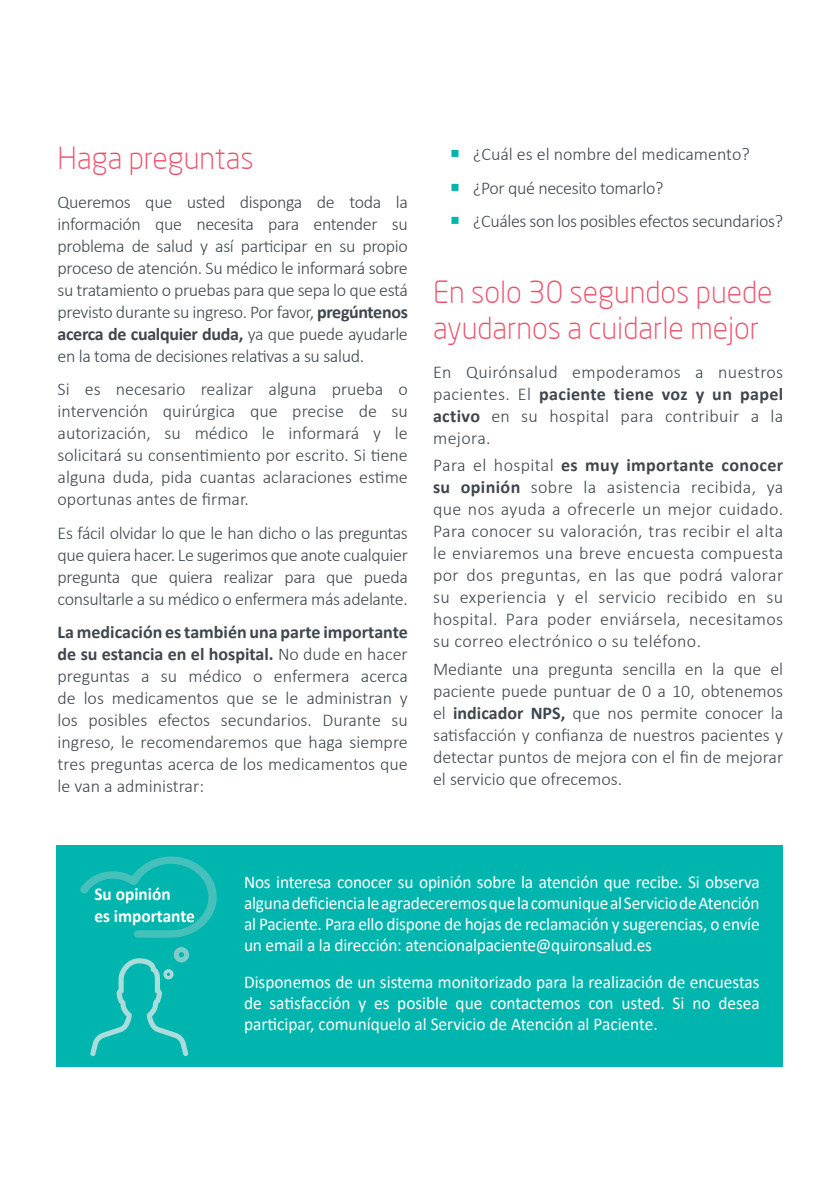
<style>
.page{position:relative;width:840px;height:1191px;background:#fff}
.page>*{position:absolute;margin:0;border:0;box-sizing:border-box;transform-origin:0 0}
.t1{font:300 30px/36px "Neo Sans";color:#ef5069}
.t2{font:300 18px/22px "Calibri";color:#3f464d;text-align:justify}
.t3{font:18px/21px "Calibri";letter-spacing:-.01em;color:#fff;text-align:justify;scale:.96 1}
.t4{font:300 18px "Calibri";letter-spacing:-.02em;color:#3f464d}
.t5{font:700 18px/21.6px "Calibri";color:#fff;scale:.96 1}
.s1{font-weight:700}
.s2{color:#00b5ae}
</style>
<div class="page">
<div style="left:57px;top:845px;width:725px;height:221px;background:#00b5ae"></div>
<svg style="left:80px;top:856px;width:137px;height:81px"></svg>
<svg style="left:90px;top:947px;width:99px;height:109px"></svg>
<p class="t1" style="left:58px;top:140px;width:197px">Haga preguntas</p>
<p class="t2" style="left:58px;top:191px;width:351px">Queremos que usted disponga de toda la información que necesita para entender su problema de salud y así participar en su propio proceso de atención. Su médico le informará sobre su tratamiento o pruebas para que sepa lo que está previsto durante su ingreso. Por favor, <span class="s1">pregúntenos acerca de cualquier duda,</span> ya que puede ayudarle en la toma de decisiones relativas a su salud.</p>
<p class="t2" style="left:58px;top:378px;width:351px">Si es necesario realizar alguna prueba o intervención quirúrgica que precise de su autorización, su médico le informará y le solicitará su consentimiento por escrito. Si tiene alguna duda, pida cuantas aclaraciones estime oportunas antes de firmar.</p>
<p class="t2" style="left:58px;top:521px;width:351px">Es fácil olvidar lo que le han dicho o las preguntas que quiera hacer. Le sugerimos que anote cualquier pregunta que quiera realizar para que pueda consultarle a su médico o enfermera más adelante.</p>
<p class="t2" style="left:58px;top:621px;width:351px"><span class="s1">La medicación es también una parte importante de su estancia en el hospital.</span> No dude en hacer preguntas a su médico o enfermera acerca de los medicamentos que se le administran y los posibles efectos secundarios. Durante su ingreso, le recomendaremos que haga siempre tres preguntas acerca de los medicamentos que le van a administrar:</p>
<p class="t2" style="left:450px;top:143px;width:301px"><span class="s2">○</span> ¿Cuál es el nombre del medicamento?</p>
<p class="t4" style="left:450px;top:176px;width:215px"><span class="s2">○</span> ¿Por qué necesito tomarlo?</p>
<p class="t4" style="left:450px;top:210px;width:334px"><span class="s2">○</span> ¿Cuáles son los posibles efectos secundarios?</p>
<p class="t1" style="left:433px;top:273px;width:341px">En solo 30 segundos puede ayudarnos a cuidarle mejor</p>
<p class="t2" style="left:433px;top:360px;width:351px">En Quirónsalud empoderamos a nuestros pacientes. El <span class="s1">paciente tiene voz y un papel activo</span> en su hospital para contribuir a la mejora.</p>
<p class="t2" style="left:433px;top:454px;width:351px">Para el hospital <span class="s1">es muy importante conocer su opinión</span> sobre la asistencia recibida, ya que nos ayuda a ofrecerle un mejor cuidado.<br>Para conocer su valoración, tras recibir el alta le enviaremos una breve encuesta compuesta por dos preguntas, en las que podrá valorar su experiencia y el servicio recibido en su hospital. Para poder enviársela, necesitamos su correo electrónico o su teléfono.</p>
<p class="t2" style="left:433px;top:658px;width:351px">Mediante una pregunta sencilla en la que el paciente puede puntuar de 0 a 10, obtenemos el <span class="s1">indicador NPS,</span> que nos permite conocer la satisfacción y confianza de nuestros pacientes y detectar puntos de mejora con el fin de mejorar el servicio que ofrecemos.</p>
<p class="t5" style="left:94px;top:883px;width:106px">Su opinión<br>es importante</p>
<p class="t3" style="left:244px;top:871px;width:538px">Nos interesa conocer su opinión sobre la atención que recibe. Si observa alguna deficiencia le agradeceremos que la comunique al Servicio de Atención al Paciente. Para ello dispone de hojas de reclamación y sugerencias, o envíe un email a la dirección: atencionalpaciente@quironsalud.es</p>
<p class="t3" style="left:244px;top:970px;width:538px">Disponemos de un sistema monitorizado para la realización de encuestas de satisfacción y es posible que contactemos con usted. Si no desea participar, comuníquelo al Servicio de Atención al Paciente.</p>
</div>
